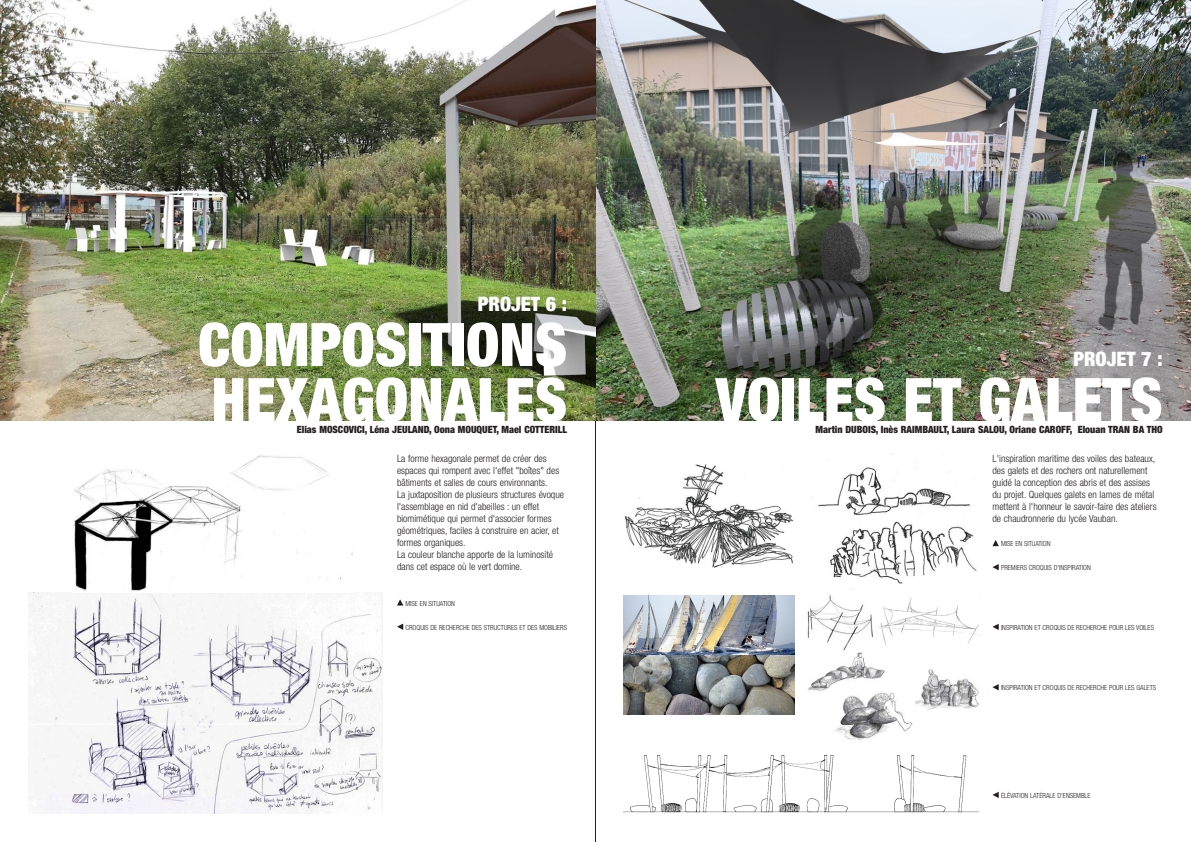
<style>
.page{position:relative;width:1191px;height:842px;background:#fff}
.page>*{position:absolute;margin:0;border:0;box-sizing:border-box;transform-origin:0 0}
.t1{font:900 condensed 60px/55px "Helvetica Neue";color:#fff}
.t2{font:900 condensed 20px "Helvetica Neue";color:#fff}
.t3{font:300 condensed 10px/12px "Helvetica Neue";color:#231f20}
.t4{font:900 condensed 10px "Helvetica Neue";color:#231f20}
.t5{font:300 condensed 7px "Helvetica Neue";color:#231f20}
</style>
<div class="page">
<img style="left:0;top:0;width:1191px;height:421px">
<svg style="left:992px;top:564px;width:6px;height:6px"></svg>
<svg style="left:992px;top:624px;width:6px;height:6px"></svg>
<svg style="left:992px;top:684px;width:6px;height:6px"></svg>
<svg style="left:992px;top:792px;width:6px;height:6px"></svg>
<svg style="left:992px;top:540px;width:6px;height:6px"></svg>
<img style="left:624px;top:754px;width:354px;height:59px">
<img style="left:624px;top:464px;width:170px;height:104px">
<img style="left:624px;top:595px;width:170px;height:119px">
<img style="left:818px;top:461px;width:152px;height:54px">
<img style="left:830px;top:521px;width:147px;height:68px">
<img style="left:915px;top:669px;width:64px;height:42px">
<img style="left:808px;top:652px;width:77px;height:39px">
<img style="left:830px;top:689px;width:83px;height:51px">
<img style="left:807px;top:595px;width:66px;height:56px">
<img style="left:879px;top:593px;width:102px;height:52px">
<hr style="left:595px;top:0;width:1px;height:842px;background:#231f20">
<svg style="left:397px;top:623px;width:6px;height:7px"></svg>
<svg style="left:397px;top:599px;width:6px;height:6px"></svg>
<img style="left:28px;top:593px;width:355px;height:221px">
<img style="left:73px;top:455px;width:280px;height:137px">
<h2 class="t2" style="left:478px;top:292px;width:91px">PROJET 6 :</h2>
<h1 class="t1" style="left:198px;top:316px;width:370px">COMPOSITIONS<br>HEXAGONALES</h1>
<p class="t3" style="left:397px;top:452px;width:169px">La forme hexagonale permet de créer des espaces qui rompent avec l'effet "boîtes" des bâtiments et salles de cours environnants.<br>La juxtaposition de plusieurs structures évoque l'assemblage en nid d'abeilles : un effet biomimétique qui permet d'associer formes géométriques, faciles à construire en acier, et formes organiques.<br>La couleur blanche apporte de la luminosité dans cet espace où le vert domine.</p>
<p class="t5" style="left:405px;top:599px;width:51px">MISE EN SITUATION</p>
<p class="t5" style="left:405px;top:623px;width:163px">CROQUIS DE RECHERCHE DES STRUCTURES ET DES MOBILIERS</p>
<p class="t4" style="left:297px;top:424px;width:272px">Elias MOSCOVICI, Léna JEULAND, Oona MOUQUET, Mael COTTERILL</p>
<h2 class="t2" style="left:1073px;top:347px;width:91px">PROJET 7 :</h2>
<h1 class="t1" style="left:716px;top:371px;width:448px">VOILES ET GALETS</h1>
<p class="t3" style="left:992px;top:452px;width:165px">L'inspiration maritime des voiles des bateaux, des galets et des rochers ont naturellement guidé la conception des abris et des assises du projet. Quelques galets en lames de métal mettent à l'honneur le savoir-faire des ateliers de chaudronnerie du lycée Vauban.</p>
<p class="t5" style="left:1001px;top:539px;width:51px">MISE EN SITUATION</p>
<p class="t5" style="left:1001px;top:563px;width:91px">PREMIERS CROQUIS D'INSPIRATION</p>
<p class="t4" style="left:815px;top:424px;width:348px">Martin DUBOIS, Inès RAIMBAULT, Laura SALOU, Oriane CAROFF, Elouan TRAN BA THO</p>
<p class="t5" style="left:1001px;top:623px;width:154px">INSPIRATION ET CROQUIS DE RECHERCHE POUR LES VOILES</p>
<p class="t5" style="left:1001px;top:683px;width:157px">INSPIRATION ET CROQUIS DE RECHERCHE POUR LES GALETS</p>
<p class="t5" style="left:1001px;top:791px;width:91px">ÉLÉVATION LATÉRALE D'ENSEMBLE</p>
</div>
